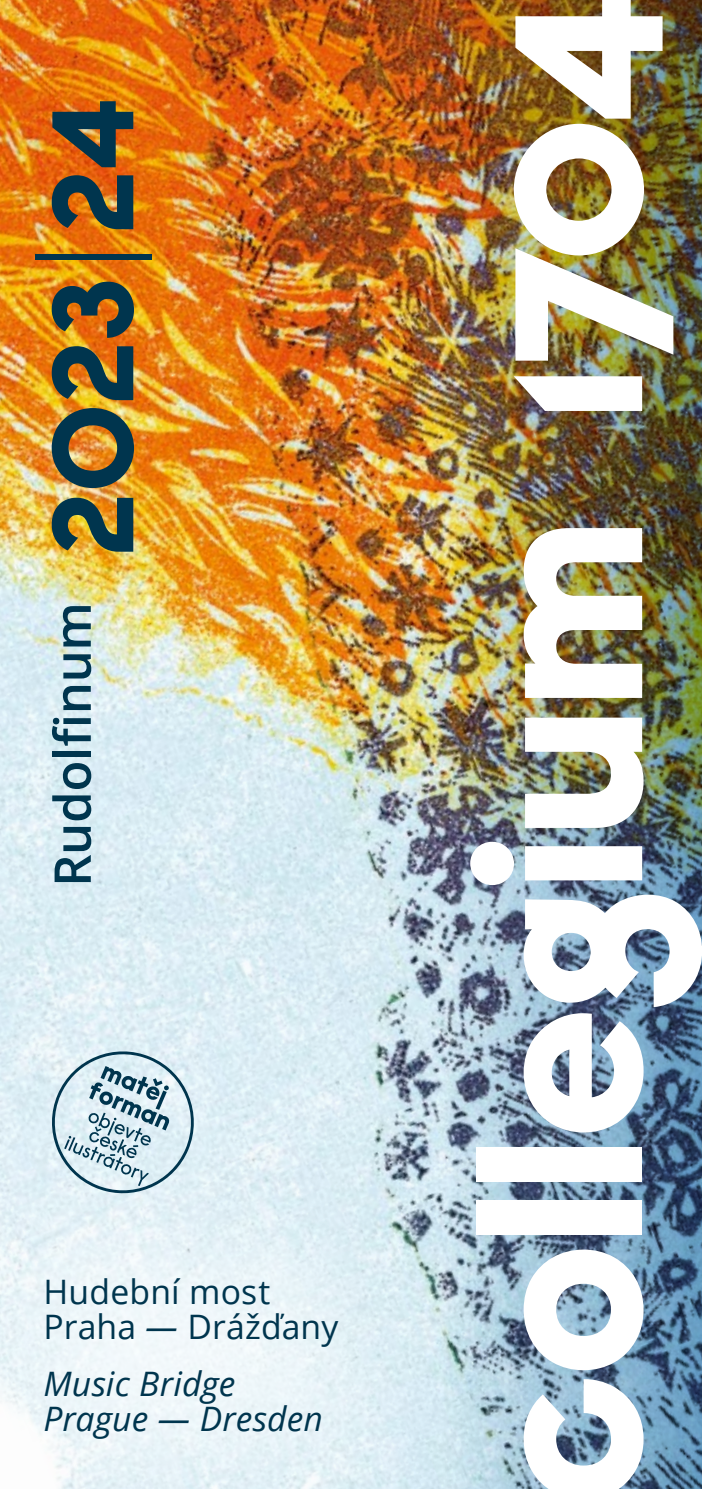
<style>
.page{position:relative;width:702px;height:1489px;background:#fff}
.page>*{position:absolute;margin:0;border:0;box-sizing:border-box;transform-origin:0 0}
.t1{font:800 115.5px "Raisonneuprava";letter-spacing:-.02em;color:#00354e}
.t2{font:600 50.75px "Open Sans";letter-spacing:-.005em;color:#00354e}
.t3{font:33.75px/35px "Open Sans";letter-spacing:.005em;color:#00354e}
.t4{font:italic 33.75px/35px "Open Sans";letter-spacing:.005em;color:#00354e}
.s1{font-family:"Open Sans";font-weight:300}
.s2{font-style:italic}
</style>
<div class="page">
<img style="left:0;top:0;width:331px;height:1099px">
<img style="left:331px;top:0;width:371px;height:1488px">
<div style="left:0;top:1099px;width:510px;height:389px;background:#fff;opacity:.75"></div>
<svg style="left:513px;top:376px;width:129px;height:35px"></svg>
<img style="left:513px;top:0;width:160px;height:360px">
<svg style="left:523px;top:1378px;width:120px;height:110px"></svg>
<svg style="left:523px;top:1249px;width:120px;height:120px"></svg>
<div style="left:477px;top:1200px;width:165px;height:34px;background:#fff"></div>
<div style="left:477px;top:1146px;width:165px;height:35px;background:#fff"></div>
<svg style="left:523px;top:1013px;width:120px;height:119px"></svg>
<svg style="left:523px;top:894px;width:179px;height:113px"></svg>
<svg style="left:470px;top:841px;width:172px;height:44px"></svg>
<img style="left:525px;top:717px;width:118px;height:110px">
<img style="left:523px;top:528px;width:119px;height:170px">
<svg style="left:50px;top:1041px;width:153px;height:158px;background:#bfd4dd"></svg>
<h1 class="t1" style="left:14px;top:557px;width:463px;rotate:-90deg">2023<span class="s1">|</span>24</h1>
<h2 class="t2" style="left:38px;top:886px;width:286px;rotate:-90deg">Rudolfinum</h2>
<p class="t3" style="left:44px;top:1273px;width:296px">Hudební most<br>Praha <span class="s2">—</span> Drážďany</p>
<p class="t4" style="left:44px;top:1364px;width:281px">Music Bridge<br>Prague — Dresden</p>
</div>
